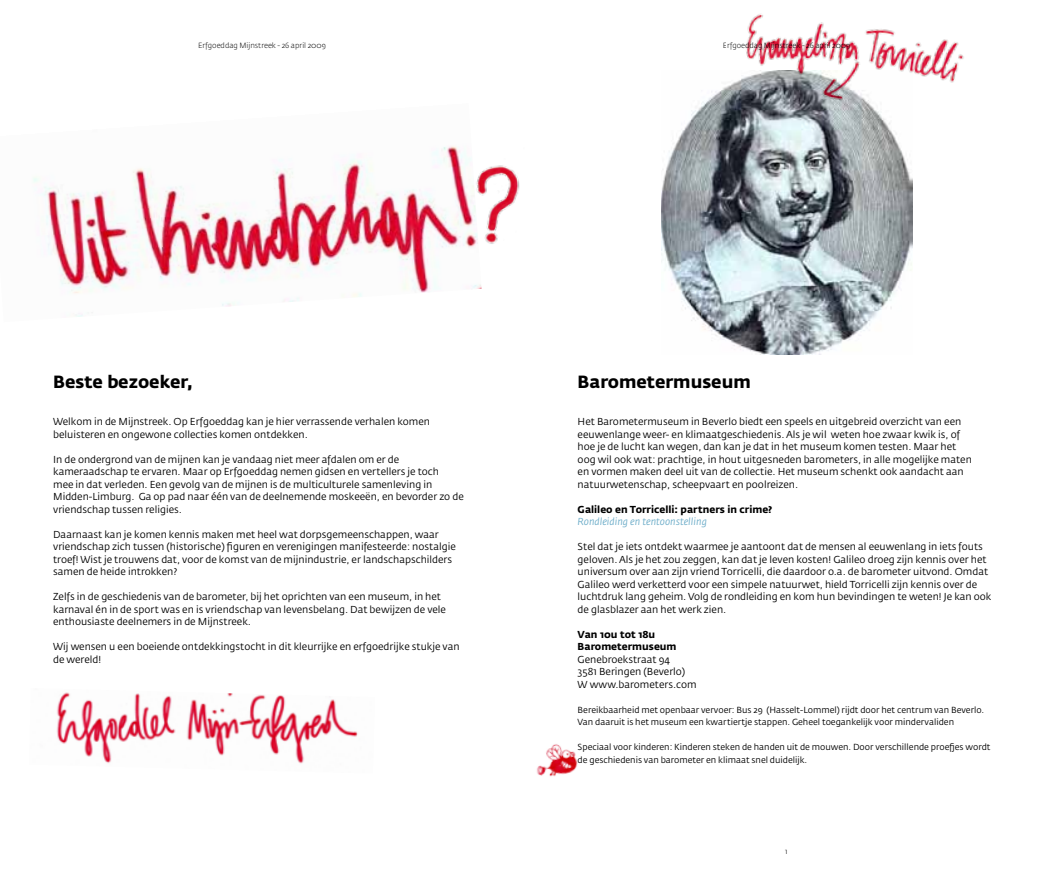
<style>
.page{position:relative;width:1049px;height:886px;background:#fff}
.page>*{position:absolute;margin:0;border:0;box-sizing:border-box;transform-origin:0 0}
.t1{font:700 17.5px "Fedra Sans Std";color:#000}
.t2{font:10px/12.5px "Fedra Sans Std";color:#000}
.t3{font:700 10px/12.5px "Fedra Sans Std";color:#000}
.t4{font:italic 10px "Fedra Sans Std";color:#6dadc9}
.t5{font:8.75px/12.5px "Fedra Sans Std";color:#000}
.t6{font:300 7.5px "Fedra Sans Std";color:#000}
</style>
<div class="page">
<img style="left:661px;top:87px;width:251px;height:267px">
<img style="left:726px;top:14px;width:238px;height:104px">
<img style="left:33px;top:146px;width:448px;height:171px">
<img style="left:56px;top:692px;width:302px;height:72px">
<img style="left:536px;top:744px;width:42px;height:33px">
<img style="left:456px;top:146px;width:64px;height:122px">
<p class="t6" style="left:198px;top:41px;width:129px">Erfgoeddag Mijnstreek - 26 april 2009</p>
<p class="t6" style="left:723px;top:41px;width:129px">Erfgoeddag Mijnstreek - 26 april 2009</p>
<h1 class="t1" style="left:53px;top:370px;width:142px">Beste bezoeker,</h1>
<p class="t2" style="left:53px;top:415px;width:378px">Welkom in de Mijnstreek. Op Erfgoeddag kan je hier verrassende verhalen komen beluisteren en ongewone collecties komen ontdekken.</p>
<p class="t2" style="left:53px;top:453px;width:412px">In de ondergrond van de mijnen kan je vandaag niet meer afdalen om er de kameraadschap te ervaren. Maar op Erfgoeddag nemen gidsen en vertellers je toch<br>mee in dat verleden. Een gevolg van de mijnen is de multiculturele samenleving in Midden-Limburg. Ga op pad naar één van de deelnemende moskeeën, en bevorder zo de vriendschap tussen religies.</p>
<p class="t2" style="left:53px;top:528px;width:404px">Daarnaast kan je komen kennis maken met heel wat dorpsgemeenschappen, waar vriendschap zich tussen (historische) figuren en verenigingen manifesteerde: nostalgie troef! Wist je trouwens dat, voor de komst van de mijnindustrie, er landschapschilders samen de heide introkken?</p>
<p class="t2" style="left:53px;top:590px;width:394px">Zelfs in de geschiedenis van de barometer, bij het oprichten van een museum, in het karnaval én in de sport was en is vriendschap van levensbelang. Dat bewijzen de vele enthousiaste deelnemers in de Mijnstreek.</p>
<p class="t2" style="left:53px;top:640px;width:408px">Wij wensen u een boeiende ontdekkingstocht in dit kleurrijke en erfgoedrijke stukje van de wereld!</p>
<h1 class="t1" style="left:578px;top:370px;width:175px">Barometermuseum</h1>
<p class="t2" style="left:578px;top:415px;width:396px">Het Barometermuseum in Beverlo biedt een speels en uitgebreid overzicht van een eeuwenlange weer- en klimaatgeschiedenis. Als je wil weten hoe zwaar kwik is, of hoe je de lucht kan wegen, dan kan je dat in het museum komen testen. Maar het oog wil ook wat: prachtige, in hout uitgesneden barometers, in alle mogelijke maten en vormen maken deel uit van de collectie. Het museum schenkt ook aandacht aan natuurwetenschap, scheepvaart en poolreizen.</p>
<p class="t3" style="left:578px;top:503px;width:196px">Galileo en Torricelli: partners in crime?</p>
<p class="t4" style="left:578px;top:515px;width:131px">Rondleiding en tentoonstelling</p>
<p class="t2" style="left:578px;top:540px;width:415px">Stel dat je iets ontdekt waarmee je aantoont dat de mensen al eeuwenlang in iets fouts geloven. Als je het zou zeggen, kan dat je leven kosten! Galileo droeg zijn kennis over het universum over aan zijn vriend Torricelli, die daardoor o.a. de barometer uitvond. Omdat Galileo werd verketterd voor een simpele natuurwet, hield Torricelli zijn kennis over de luchtdruk lang geheim. Volg de rondleiding en kom hun bevindingen te weten! Je kan ook de glasblazer aan het werk zien.</p>
<p class="t3" style="left:578px;top:628px;width:100px">Van 10u tot 18u<br>Barometermuseum</p>
<p class="t2" style="left:578px;top:653px;width:120px">Genebroekstraat 94<br>3581 Beringen (Beverlo)<br>W www.barometers.com</p>
<p class="t5" style="left:578px;top:703px;width:408px">Bereikbaarheid met openbaar vervoer: Bus 29 (Hasselt-Lommel) rijdt door het centrum van Beverlo.<br>Van daaruit is het museum een kwartiertje stappen. Geheel toegankelijk voor mindervaliden</p>
<p class="t5" style="left:578px;top:741px;width:414px">Speciaal voor kinderen: Kinderen steken de handen uit de mouwen. Door verschillende proefjes wordt de geschiedenis van barometer en klimaat snel duidelijk.</p>
<p class="t6" style="left:785px;top:846px;width:4px">1</p>
</div>
